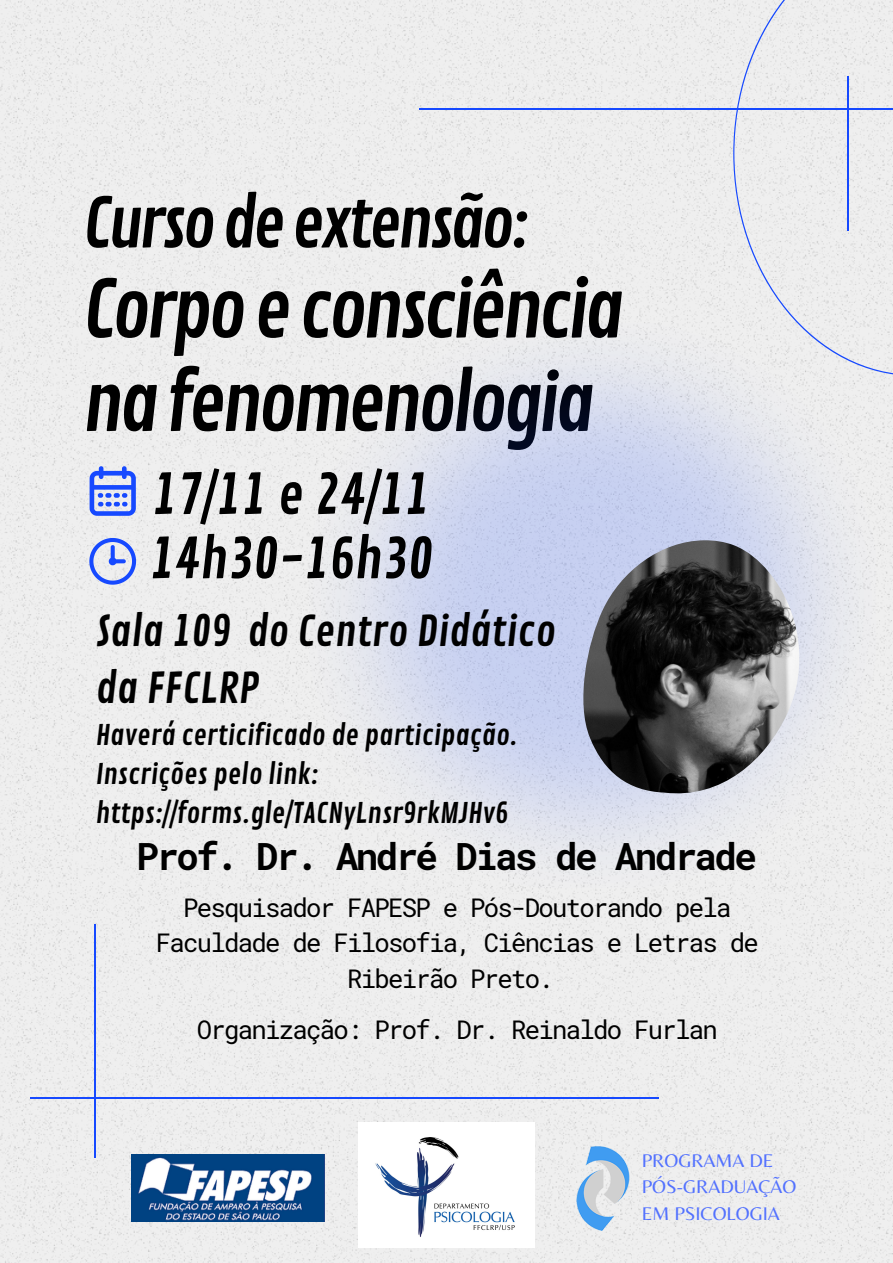
<style>
.page{position:relative;width:893px;height:1263px;background:#fff}
.page>*{position:absolute;margin:0;border:0;box-sizing:border-box;transform-origin:0 0}
.t1{font:78px/93.4px "Contrail One";letter-spacing:-.055em;color:#000}
.t2{font:67.5px "Contrail One";letter-spacing:-.055em;color:#000}
.t3{font:53.78px/64.2px "Contrail One";color:#000}
.t4{font:41.25px/57.4px "Contrail One";color:#000}
.t5{font:700 37.42px "Roboto Mono";letter-spacing:-.07em;color:#000}
.t6{font:27.75px/38.8px "Contrail One";color:#000}
.t7{font:25.65px/35.5px "Roboto Mono";letter-spacing:-.07em;color:#000;text-align:center}
.t8{font:19.12px/26.5px "Belleza";color:#5271ff}
</style>
<div class="page">
<img style="left:0;top:0;width:893px;height:1263px">
<svg style="left:733px;top:0;width:160px;height:376px;fill:#efefef"></svg>
<hr style="left:419px;top:108px;width:474px;height:2px;background:#1649ff">
<hr style="left:847px;top:76px;width:1px;height:155px;background:#1649ff">
<img style="left:310px;top:323px;width:565px;height:564px">
<hr style="left:30px;top:1097px;width:628px;height:1px;background:#1649ff">
<hr style="left:94px;top:925px;width:2px;height:233px;background:#1649ff">
<img style="left:576px;top:540px;width:223px;height:253px">
<svg style="left:89px;top:538px;width:47px;height:47px"></svg>
<svg style="left:90px;top:466px;width:46px;height:50px"></svg>
<img style="left:131px;top:1155px;width:194px;height:66px">
<img style="left:576px;top:1146px;width:54px;height:84px">
<img style="left:359px;top:1123px;width:175px;height:125px">
<h2 class="t2" style="left:83px;top:184px;width:448px">Cursodeextensão:</h2>
<h1 class="t1" style="left:83px;top:266px;width:543px">Corpoeconsciência nafenomenologia</h1>
<h3 class="t3" style="left:150px;top:465px;width:285px">17/11 e 24/11<br>14h30-16h30</h3>
<h3 class="t4" style="left:96px;top:604px;width:461px">Sala 109 do Centro Didático da FFCLRP</h3>
<p class="t6" style="left:96px;top:717px;width:423px">Haverá certicificado de participação.<br>Inscrições pelo link: https://forms.gle/TACNyLnsr9rkMJHv6</p>
<h3 class="t5" style="left:137px;top:831px;width:622px">Prof. Dr. André Dias de Andrade</h3>
<p class="t7" style="left:156px;top:889px;width:604px">Pesquisador FAPESP e Pós-Doutorando pela<br>Faculdade de Filosofia, Ciências e Letras de<br>Ribeirão Preto.</p>
<p class="t7" style="left:197px;top:1011px;width:522px">Organização: Prof. Dr. Reinaldo Furlan</p>
<p class="t8" style="left:642px;top:1147px;width:156px">PROGRAMA DE<br>PÓS-GRADUAÇÃO<br>EM PSICOLOGIA</p>
</div>
